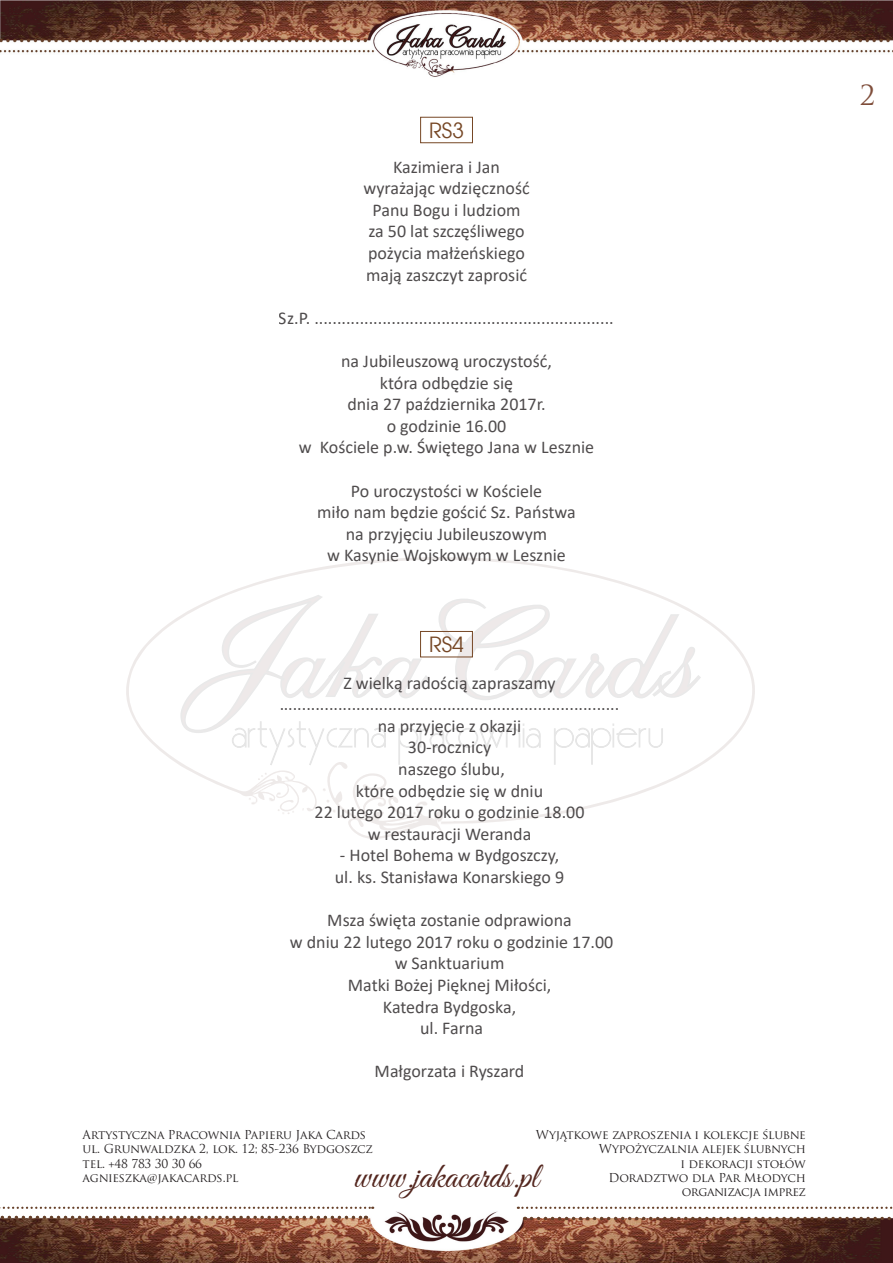
<style>
.page{position:relative;width:893px;height:1263px;background:#fff}
.page>*{position:absolute;margin:0;border:0;box-sizing:border-box;transform-origin:0 0}
.t1{font:36px "Great Vibes";color:#54271f}
.t2{font:27px "Trajan Pro";color:#5f2109}
.Styl_akapitowy_3{font:21px "Avant Garde";color:#764725}
.t3{font:18px/21.6px "Calibri";color:#231f20;text-align:center}
.t4{font:12px/14.4px "Trajan Pro";letter-spacing:-.02em;color:#231f20}
</style>
<div class="page">
<img style="left:0;top:1206px;width:893px;height:57px">
<svg style="left:0;top:1216px;width:366px;height:3px"></svg>
<svg style="left:0;top:1206px;width:373px;height:3px"></svg>
<svg style="left:525px;top:1217px;width:368px;height:3px"></svg>
<svg style="left:518px;top:1206px;width:375px;height:3px"></svg>
<img style="left:0;top:0;width:893px;height:77px">
<svg style="left:126px;top:557px;width:629px;height:233px"></svg>
<svg style="left:231px;top:721px;width:433px;height:118px"></svg>
<div style="left:420px;top:117px;width:53px;height:26px;border:1px solid #764725"></div>
<div style="left:420px;top:631px;width:53px;height:26px;border:1px solid #764725"></div>
<p class="Styl_akapitowy_3" style="left:429px;top:118px;width:36px">RS3</p>
<p class="t3" style="left:363px;top:156px;width:168px">Kazimiera i Jan wyrażając wdzięczność<br>Panu Bogu i ludziom za 50 lat szczęśliwego pożycia małżeńskiego mają zaszczyt zaprosić</p>
<p class="t3" style="left:279px;top:308px;width:336px">Sz.P. ..................................................................</p>
<p class="t3" style="left:299px;top:351px;width:297px">na Jubileuszową uroczystość,<br>która odbędzie się<br>dnia 27 października 2017r.<br>o godzinie 16.00<br>w Kościele p.w. Świętego Jana w Lesznie</p>
<p class="t3" style="left:317px;top:480px;width:260px">Po uroczystości w Kościele<br>miło nam będzie gościć Sz. Państwa na przyjęciu Jubileuszowym<br>w Kasynie Wojskowym w Lesznie</p>
<p class="Styl_akapitowy_3" style="left:429px;top:632px;width:36px">RS4</p>
<p class="t3" style="left:279px;top:672px;width:342px">Z wielką radością zapraszamy ........................................................................... na przyjęcie z okazji<br>30-rocznicy<br>naszego ślubu,<br>które odbędzie się w dniu<br>22 lutego 2017 roku o godzinie 18.00<br>w restauracji Weranda</p>
<p class="t3" style="left:335px;top:845px;width:231px;text-align:left">- Hotel Bohema w Bydgoszczy, ul. ks. Stanisława Konarskiego 9</p>
<p class="t3" style="left:290px;top:910px;width:325px">Msza święta zostanie odprawiona<br>w dniu 22 lutego 2017 roku o godzinie 17.00 w Sanktuarium<br>Matki Bożej Pięknej Miłości,<br>Katedra Bydgoska,<br>ul. Farna</p>
<p class="t3" style="left:375px;top:1061px;width:151px">Małgorzata i Ryszard</p>
<p class="t4" style="left:536px;top:1127px;width:271px;text-align:right">Wyjątkowe zaproszenia i kolekcje ślubne<br>Wypożyczalnia alejek ślubnych<br>i dekoracji stołów<br>Doradztwo dla Par Młodych organizacja imprez</p>
<p class="t4" style="left:83px;top:1127px;width:292px">Artystyczna Pracownia Papieru Jaka Cards ul. Grunwaldzka 2, lok. 12; 85-236 Bydgoszcz tel. +48 783 30 30 66<br>agnieszka@jakacards.pl</p>
<h1 class="t1" style="left:354px;top:1157px;width:186px">www.jakacards.pl</h1>
<h2 class="t2" style="left:859px;top:78px;width:17px">2</h2>
</div>
